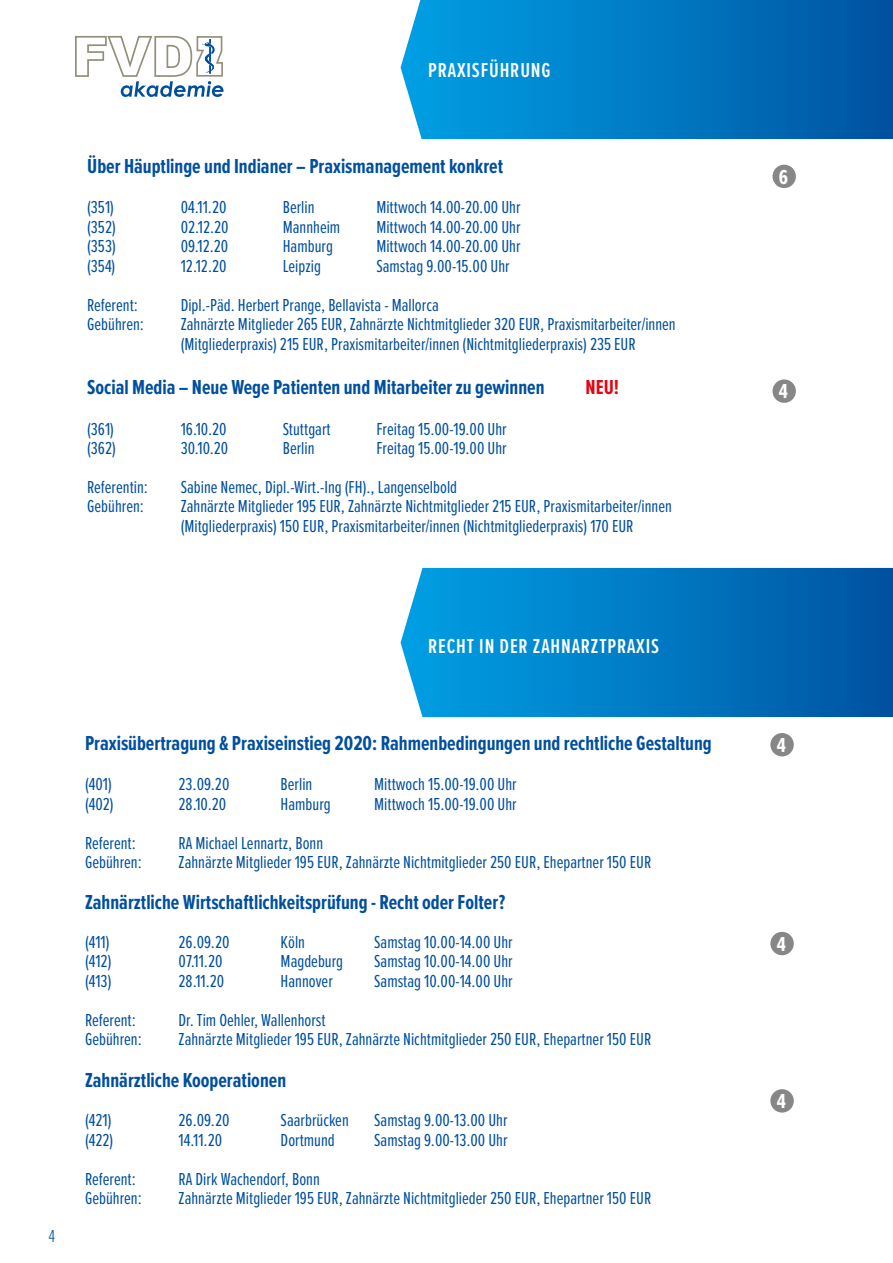
<style>
.page{position:relative;width:893px;height:1263px;background:#fff}
.page>*{position:absolute;margin:0;border:0;box-sizing:border-box;transform-origin:0 0}
.t1{font:700 21px "Proxima Nova Ex Cn";color:#004f9f}
.t2{font:600 21px "Proxima Nova Ex Cn";letter-spacing:.04em;color:#fff}
.t3{font:700 21px "Proxima Nova Ex Cn";color:#fff}
.t4{font:700 21px "Proxima Nova Ex Cn";color:#e30613}
.t5{font:18px/19.5px "Proxima Nova Ex Cn";color:#004f9f}
.t6{font:300 18px "Proxima Nova Ex Cn";color:#004f9f}
</style>
<div class="page">
<svg style="left:401px;top:0;width:492px;height:139px;background:#057bc3"></svg>
<svg style="left:401px;top:568px;width:492px;height:149px;background:#067cc3"></svg>
<svg style="left:75px;top:36px;width:149px;height:61px"></svg>
<div style="left:772px;top:165px;width:24px;height:23px;background:#878787;border-radius:50%"></div>
<div style="left:772px;top:379px;width:24px;height:24px;background:#878787;border-radius:50%"></div>
<div style="left:770px;top:733px;width:24px;height:23px;background:#878787;border-radius:50%"></div>
<div style="left:770px;top:932px;width:24px;height:23px;background:#878787;border-radius:50%"></div>
<div style="left:770px;top:1089px;width:24px;height:23px;background:#878787;border-radius:50%"></div>
<p class="t2" style="left:428px;top:57px;width:124px">PRAXISFÜHRUNG</p>
<p class="t1" style="left:87px;top:153px;width:417px">Über Häuptlinge und Indianer – Praxismanagement konkret</p>
<p class="t5" style="left:87px;top:198px;width:28px">(351)</p>
<p class="t5" style="left:181px;top:198px;width:47px">04.11.20</p>
<p class="t5" style="left:283px;top:198px;width:33px">Berlin</p>
<p class="t5" style="left:376px;top:198px;width:146px">Mittwoch 14.00-20.00 Uhr</p>
<p class="t5" style="left:87px;top:217px;width:30px">(352)</p>
<p class="t5" style="left:181px;top:217px;width:49px">02.12.20</p>
<p class="t5" style="left:283px;top:217px;width:59px">Mannheim</p>
<p class="t5" style="left:376px;top:217px;width:146px">Mittwoch 14.00-20.00 Uhr</p>
<p class="t5" style="left:87px;top:237px;width:30px">(353)</p>
<p class="t5" style="left:181px;top:237px;width:49px">09.12.20</p>
<p class="t5" style="left:283px;top:237px;width:52px">Hamburg</p>
<p class="t5" style="left:376px;top:237px;width:146px">Mittwoch 14.00-20.00 Uhr</p>
<p class="t5" style="left:87px;top:256px;width:30px">(354)</p>
<p class="t5" style="left:181px;top:256px;width:47px">12.12.20</p>
<p class="t5" style="left:283px;top:256px;width:40px">Leipzig</p>
<p class="t5" style="left:376px;top:256px;width:135px">Samstag 9.00-15.00 Uhr</p>
<p class="t5" style="left:87px;top:295px;width:52px">Referent:</p>
<p class="t5" style="left:181px;top:295px;width:260px">Dipl.-Päd. Herbert Prange, Bellavista - Mallorca</p>
<p class="t5" style="left:87px;top:315px;width:58px">Gebühren:</p>
<p class="t5" style="left:181px;top:315px;width:496px">Zahnärzte Mitglieder 265 EUR, Zahnärzte Nichtmitglieder 320 EUR, Praxismitarbeiter/innen (Mitgliederpraxis) 215 EUR, Praxismitarbeiter/innen (Nichtmitgliederpraxis) 235 EUR</p>
<p class="t1" style="left:87px;top:374px;width:459px">Social Media – Neue Wege Patienten und Mitarbeiter zu gewinnen</p>
<p class="t4" style="left:586px;top:374px;width:35px">NEU!</p>
<p class="t5" style="left:87px;top:419px;width:28px">(361)</p>
<p class="t5" style="left:181px;top:419px;width:47px">16.10.20</p>
<p class="t5" style="left:283px;top:419px;width:49px">Stuttgart</p>
<p class="t5" style="left:376px;top:419px;width:132px">Freitag 15.00-19.00 Uhr</p>
<p class="t5" style="left:87px;top:439px;width:30px">(362)</p>
<p class="t5" style="left:181px;top:439px;width:49px">30.10.20</p>
<p class="t5" style="left:283px;top:439px;width:33px">Berlin</p>
<p class="t5" style="left:376px;top:439px;width:132px">Freitag 15.00-19.00 Uhr</p>
<p class="t5" style="left:87px;top:477px;width:62px">Referentin:</p>
<p class="t5" style="left:181px;top:477px;width:278px">Sabine Nemec, Dipl.-Wirt.-Ing (FH)., Langenselbold</p>
<p class="t5" style="left:87px;top:497px;width:58px">Gebühren:</p>
<p class="t5" style="left:181px;top:497px;width:493px">Zahnärzte Mitglieder 195 EUR, Zahnärzte Nichtmitglieder 215 EUR, Praxismitarbeiter/innen (Mitgliederpraxis) 150 EUR, Praxismitarbeiter/innen (Nichtmitgliederpraxis) 170 EUR</p>
<p class="t2" style="left:428px;top:634px;width:232px">RECHT IN DER ZAHNARZTPRAXIS</p>
<p class="t6" style="left:49px;top:1225px;width:8px">4</p>
<p class="t1" style="left:85px;top:730px;width:628px">Praxisübertragung &amp; Praxiseinstieg 2020: Rahmenbedingungen und rechtliche Gestaltung</p>
<p class="t5" style="left:85px;top:775px;width:28px">(401)</p>
<p class="t5" style="left:179px;top:775px;width:52px">23.09.20</p>
<p class="t5" style="left:281px;top:775px;width:33px">Berlin</p>
<p class="t5" style="left:374px;top:775px;width:144px">Mittwoch 15.00-19.00 Uhr</p>
<p class="t5" style="left:85px;top:794px;width:30px">(402)</p>
<p class="t5" style="left:179px;top:794px;width:49px">28.10.20</p>
<p class="t5" style="left:281px;top:794px;width:52px">Hamburg</p>
<p class="t5" style="left:374px;top:794px;width:144px">Mittwoch 15.00-19.00 Uhr</p>
<p class="t5" style="left:85px;top:833px;width:52px">Referent:</p>
<p class="t5" style="left:179px;top:833px;width:146px">RA Michael Lennartz, Bonn</p>
<p class="t5" style="left:85px;top:853px;width:58px">Gebühren:</p>
<p class="t5" style="left:179px;top:853px;width:474px">Zahnärzte Mitglieder 195 EUR, Zahnärzte Nichtmitglieder 250 EUR, Ehepartner 150 EUR</p>
<p class="t1" style="left:85px;top:889px;width:422px">Zahnärztliche Wirtschaftlichkeitsprüfung - Recht oder Folter?</p>
<p class="t5" style="left:85px;top:932px;width:26px">(411)</p>
<p class="t5" style="left:179px;top:932px;width:52px">26.09.20</p>
<p class="t5" style="left:281px;top:932px;width:26px">Köln</p>
<p class="t5" style="left:374px;top:932px;width:140px">Samstag 10.00-14.00 Uhr</p>
<p class="t5" style="left:85px;top:952px;width:28px">(412)</p>
<p class="t5" style="left:179px;top:952px;width:45px">07.11.20</p>
<p class="t5" style="left:281px;top:952px;width:64px">Magdeburg</p>
<p class="t5" style="left:374px;top:952px;width:140px">Samstag 10.00-14.00 Uhr</p>
<p class="t5" style="left:85px;top:971px;width:28px">(413)</p>
<p class="t5" style="left:179px;top:971px;width:47px">28.11.20</p>
<p class="t5" style="left:281px;top:971px;width:54px">Hannover</p>
<p class="t5" style="left:374px;top:971px;width:140px">Samstag 10.00-14.00 Uhr</p>
<p class="t5" style="left:85px;top:1010px;width:52px">Referent:</p>
<p class="t5" style="left:179px;top:1010px;width:149px">Dr. Tim Oehler, Wallenhorst</p>
<p class="t5" style="left:85px;top:1030px;width:58px">Gebühren:</p>
<p class="t5" style="left:179px;top:1030px;width:474px">Zahnärzte Mitglieder 195 EUR, Zahnärzte Nichtmitglieder 250 EUR, Ehepartner 150 EUR</p>
<p class="t1" style="left:85px;top:1068px;width:203px">Zahnärztliche Kooperationen</p>
<p class="t5" style="left:85px;top:1111px;width:28px">(421)</p>
<p class="t5" style="left:179px;top:1111px;width:52px">26.09.20</p>
<p class="t5" style="left:281px;top:1111px;width:70px">Saarbrücken</p>
<p class="t5" style="left:374px;top:1111px;width:135px">Samstag 9.00-13.00 Uhr</p>
<p class="t5" style="left:85px;top:1130px;width:30px">(422)</p>
<p class="t5" style="left:179px;top:1130px;width:45px">14.11.20</p>
<p class="t5" style="left:281px;top:1130px;width:56px">Dortmund</p>
<p class="t5" style="left:374px;top:1130px;width:135px">Samstag 9.00-13.00 Uhr</p>
<p class="t5" style="left:85px;top:1169px;width:52px">Referent:</p>
<p class="t5" style="left:179px;top:1169px;width:143px">RA Dirk Wachendorf, Bonn</p>
<p class="t5" style="left:85px;top:1189px;width:58px">Gebühren:</p>
<p class="t5" style="left:179px;top:1189px;width:474px">Zahnärzte Mitglieder 195 EUR, Zahnärzte Nichtmitglieder 250 EUR, Ehepartner 150 EUR</p>
<p class="t3" style="left:779px;top:164px;width:11px">6</p>
<p class="t3" style="left:779px;top:379px;width:11px">4</p>
<p class="t3" style="left:777px;top:732px;width:11px">4</p>
<p class="t3" style="left:777px;top:931px;width:11px">4</p>
<p class="t3" style="left:777px;top:1088px;width:11px">4</p>
</div>
